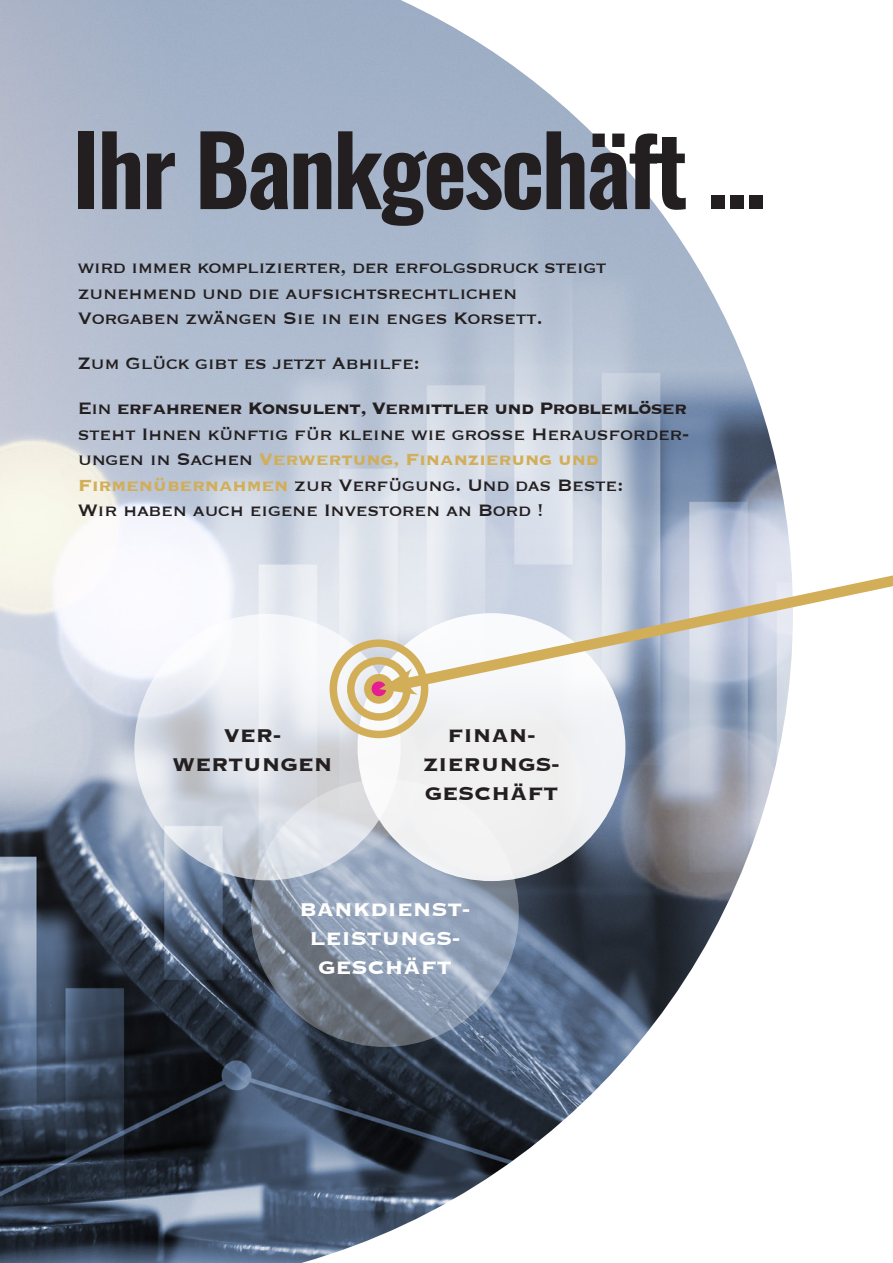
<style>
.page{position:relative;width:893px;height:1263px;background:#fff}
.page>*{position:absolute;margin:0;border:0;box-sizing:border-box;transform-origin:0 0}
.t1{font:600 96px "Oswald";letter-spacing:-.03em;color:#231f20}
.t2{font:700 24px "Copperplate";color:#231f20}
.t3{font:700 24px "Copperplate";color:#fff}
.t4{font:21.45px/25.5px "Copperplate";letter-spacing:-.02em;color:#231f20}
.t5{font:700 21.45px "Copperplate";letter-spacing:-.02em;color:#d2ae58}
.s1{font-weight:700}
.s2{font-weight:400;color:#231f20}
.s3{font-weight:700;color:#d2ae58}
</style>
<div class="page">
<img style="left:0;top:0;width:788px;height:1263px">
<svg style="left:134px;top:614px;width:267px;height:266px"></svg>
<div style="left:358px;top:614px;width:267px;height:266px;background:#f0f0f1;border-radius:50%"></div>
<svg style="left:252px;top:780px;width:266px;height:266px"></svg>
<div style="left:330px;top:639px;width:98px;height:99px;border:8px solid #d2ae58;border-radius:50%"></div>
<div style="left:347px;top:657px;width:64px;height:64px;border:8px solid #d2ae58;border-radius:50%"></div>
<div style="left:368px;top:678px;width:22px;height:22px;background:#e51f91;border-radius:50%"></div>
<div style="left:364px;top:674px;width:30px;height:30px;border:8px solid #d2ae58;border-radius:50%"></div>
<svg style="left:387px;top:532px;width:506px;height:165px"></svg>
<svg style="left:379px;top:668px;width:39px;height:27px"></svg>
<p class="t1" style="left:72px;top:103px;width:696px">Ihr Bankgeschäft ...</p>
<p class="t4" style="left:78px;top:253px;width:530px">wird immer komplizierter, der erfolgsdruck steigt</p>
<p class="t4" style="left:78px;top:279px;width:441px">zunehmend und die aufsichtsrechtlichen</p>
<p class="t4" style="left:78px;top:304px;width:467px">Vorgaben zwängen Sie in ein enges Korsett.</p>
<p class="t4" style="left:78px;top:349px;width:344px">Zum Glück gibt es jetzt Abhilfe:</p>
<p class="t4" style="left:78px;top:394px;width:613px">Ein <span class="s1">erfahrener Konsulent, Vermittler und Problemlöser </span>steht Ihnen künftig für kleine wie große Herausforder-</p>
<p class="t5" style="left:78px;top:445px;width:522px"><span class="s2">ungen in Sachen</span> Verwertung, Finanzierung und</p>
<p class="t4" style="left:78px;top:471px;width:547px"><span class="s3">Firmenübernahmen</span> zur Verfügung. Und das Beste:</p>
<p class="t4" style="left:78px;top:496px;width:468px">Wir haben auch eigene Investoren an Bord !</p>
<p class="t2" style="left:224px;top:720px;width:59px">VER-</p>
<p class="t2" style="left:173px;top:749px;width:162px">WERTUNGEN</p>
<p class="t2" style="left:447px;top:720px;width:90px">FINAN-</p>
<p class="t2" style="left:423px;top:749px;width:138px">ZIERUNGS-</p>
<p class="t2" style="left:425px;top:778px;width:135px">GESCHÄFT</p>
<p class="t3" style="left:299px;top:894px;width:172px">BANKDIENST-</p>
<p class="t3" style="left:309px;top:922px;width:152px">LEISTUNGS-</p>
<p class="t3" style="left:318px;top:951px;width:135px">GESCHÄFT</p>
</div>
